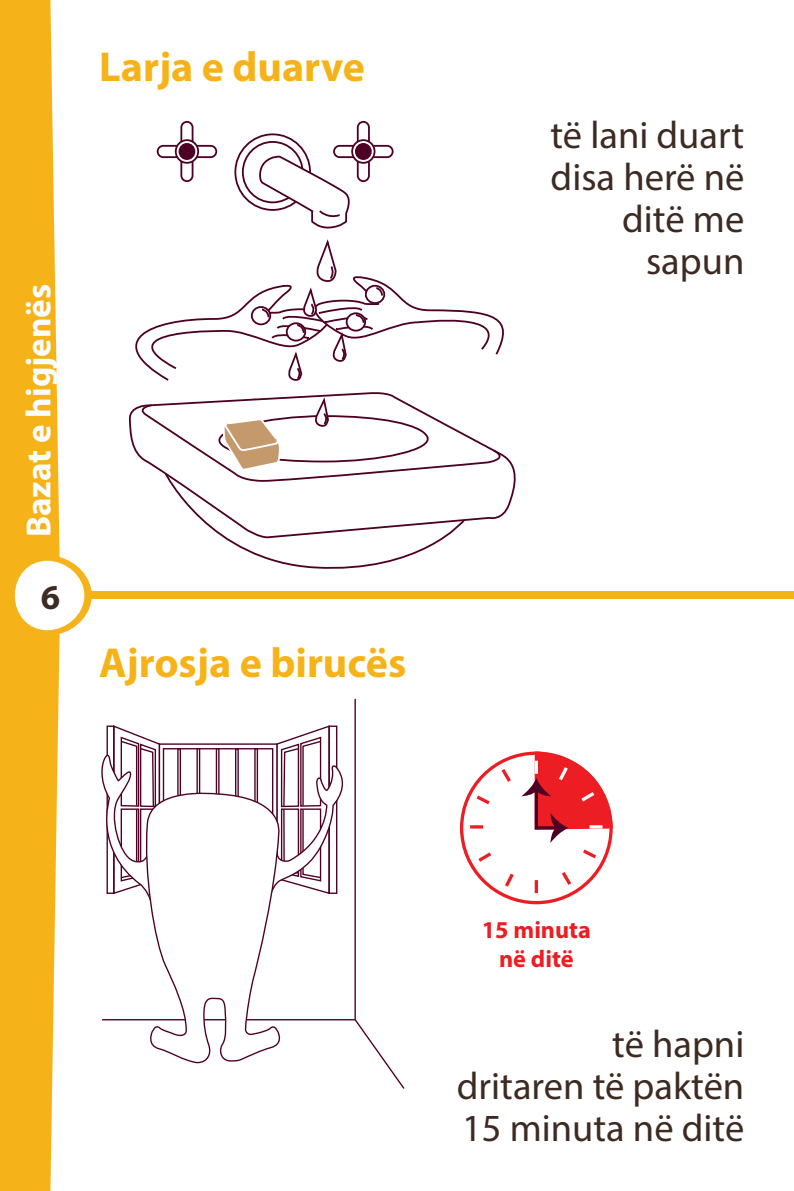
<style>
.page{position:relative;width:794px;height:1191px;background:#fff}
.page>*{position:absolute;margin:0;border:0;box-sizing:border-box;transform-origin:0 0}
.t1{font:700 42px "Myriad Pro";color:#f6b319}
.t2{font:38.5px/42px "Myriad Pro";color:#3d2b23;text-align:justify}
.t3{font:700 35px "Myriad Pro";color:#fafdff}
.t4{font:700 35px "Myriad Pro";color:#3d2b23}
.t5{font:700 24.15px/29.1px "Myriad Pro";color:#ed1d24;text-align:center}
</style>
<div class="page">
<svg style="left:0;top:0;width:92px;height:1191px;fill:#f6b319"></svg>
<div style="left:87px;top:591px;width:707px;height:8px;background:#f6b319"></div>
<div style="left:177px;top:748px;width:4px;height:126px;border:1px solid #4d0024"></div>
<div style="left:196px;top:748px;width:4px;height:126px;border:1px solid #4d0024"></div>
<div style="left:216px;top:748px;width:3px;height:126px;border:1px solid #4d0024"></div>
<div style="left:235px;top:748px;width:4px;height:126px;border:1px solid #4d0024"></div>
<div style="left:254px;top:748px;width:4px;height:126px;border:1px solid #4d0024"></div>
<svg style="left:102px;top:1019px;width:303px;height:69px"></svg>
<svg style="left:270px;top:725px;width:74px;height:170px"></svg>
<svg style="left:102px;top:725px;width:59px;height:170px"></svg>
<svg style="left:142px;top:787px;width:143px;height:301px"></svg>
<hr style="left:354px;top:699px;width:2px;height:320px;background:#4d0024">
<svg style="left:535px;top:880px;width:3px;height:13px"></svg>
<svg style="left:470px;top:825px;width:13px;height:3px"></svg>
<svg style="left:505px;top:873px;width:9px;height:14px"></svg>
<svg style="left:476px;top:795px;width:14px;height:10px"></svg>
<svg style="left:478px;top:852px;width:14px;height:10px"></svg>
<svg style="left:561px;top:872px;width:11px;height:13px"></svg>
<svg style="left:498px;top:765px;width:13px;height:17px"></svg>
<svg style="left:521px;top:751px;width:92px;height:110px"></svg>
<svg style="left:128px;top:392px;width:388px;height:112px"></svg>
<svg style="left:136px;top:398px;width:374px;height:171px"></svg>
<svg style="left:135px;top:240px;width:369px;height:141px"></svg>
<div style="left:157px;top:145px;width:37px;height:13px;border:2px solid #4d0024;border-radius:6px"></div>
<div style="left:180px;top:145px;width:37px;height:13px;border:2px solid #4d0024;border-radius:6px"></div>
<div style="left:180px;top:145px;width:13px;height:37px;border:2px solid #4d0024;border-radius:6px"></div>
<div style="left:180px;top:121px;width:13px;height:37px;border:2px solid #4d0024;border-radius:6px"></div>
<svg style="left:176px;top:140px;width:22px;height:23px"></svg>
<div style="left:175px;top:139px;width:24px;height:25px;border:2px solid #4d0024;border-radius:50%"></div>
<div style="left:179px;top:144px;width:15px;height:15px;background:#4d0024;border-radius:50%"></div>
<div style="left:179px;top:143px;width:16px;height:17px;border:2px solid #4d0024;border-radius:50%"></div>
<div style="left:333px;top:145px;width:37px;height:13px;border:2px solid #4d0024;border-radius:6px"></div>
<div style="left:356px;top:145px;width:37px;height:13px;border:2px solid #4d0024;border-radius:6px"></div>
<div style="left:357px;top:145px;width:13px;height:37px;border:2px solid #4d0024;border-radius:6px"></div>
<div style="left:357px;top:121px;width:13px;height:37px;border:2px solid #4d0024;border-radius:6px"></div>
<svg style="left:352px;top:140px;width:22px;height:23px"></svg>
<div style="left:351px;top:139px;width:24px;height:25px;border:2px solid #4d0024;border-radius:50%"></div>
<div style="left:356px;top:144px;width:15px;height:15px;background:#4d0024;border-radius:50%"></div>
<div style="left:355px;top:143px;width:17px;height:17px;border:2px solid #4d0024;border-radius:50%"></div>
<svg style="left:235px;top:134px;width:75px;height:76px"></svg>
<div style="left:234px;top:133px;width:77px;height:78px;border:2px solid #4d0024;border-radius:50%"></div>
<div style="left:243px;top:142px;width:59px;height:60px;background:#fff;border-radius:50%"></div>
<div style="left:242px;top:141px;width:61px;height:62px;border:2px solid #4d0024;border-radius:50%"></div>
<svg style="left:256px;top:155px;width:98px;height:73px"></svg>
<p class="t1" style="left:99px;top:40px;width:267px">Larja e duarve</p>
<p class="t3" style="left:16px;top:537px;width:255px;rotate:-90deg">Bazat e higjenës</p>
<p class="t4" style="left:41px;top:574px;width:21px">6</p>
<p class="t1" style="left:99px;top:635px;width:308px">Ajrosja e birucës</p>
<p class="t2" style="left:550px;top:113px;width:195px;text-align:right">të lani duart disa herë në ditë me sapun</p>
<p class="t5" style="left:482px;top:914px;width:111px">15 minuta në ditë</p>
<p class="t2" style="left:457px;top:1022px;width:289px;text-indent:155px">të hapni dritaren të paktën 15 minuta në ditë</p>
</div>
